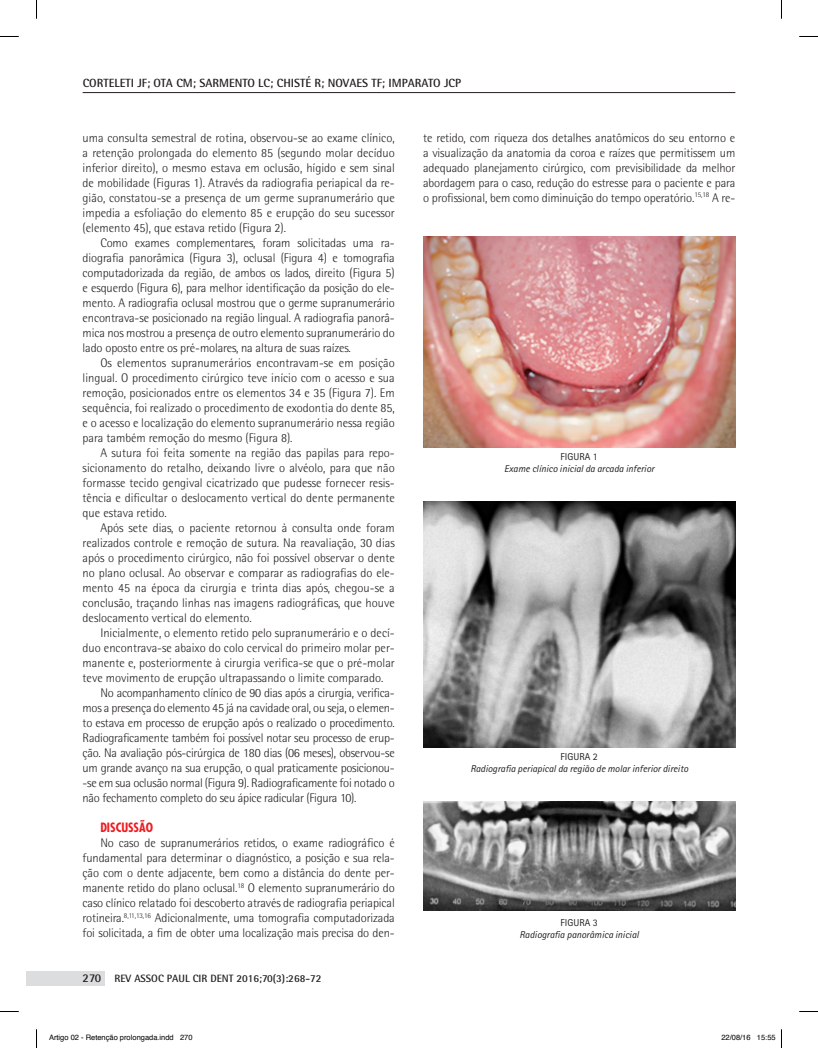
<style>
.page{position:relative;width:818px;height:1048px;background:#fff}
.page>*{position:absolute;margin:0;border:0;box-sizing:border-box;transform-origin:0 0}
.t1{font:300 12.5px/15px "Rotis Semi Sans";letter-spacing:-.01em;color:#231f20;text-align:justify}
.t2{font:700 condensed 12.5px "Futura Std";color:#ee1d23}
.t3{font:700 11.88px "Rotis Semi Sans";color:#231f20}
.t4{font:700 10.62px "Rotis Semi Sans";color:#231f20}
.t5{font:italic 10px "Rotis Sans Serif";color:#231f20}
.t6{font:10px "Rotis Sans Serif";color:#231f20}
.t7{font:7.5px "Helvetica";color:#000}
.s1{font-size:11.88px}
</style>
<div class="page">
<hr style="left:83px;top:92px;width:651px;height:1px;background:#231f20">
<div style="left:26px;top:970px;width:78px;height:15px;background:#dcdddf"></div>
<img style="left:423px;top:237px;width:311px;height:210px">
<img style="left:423px;top:501px;width:311px;height:246px">
<img style="left:423px;top:801px;width:311px;height:109px">
<svg style="left:0;top:36px;width:19px;height:1px"></svg>
<svg style="left:799px;top:36px;width:18px;height:1px"></svg>
<svg style="left:0;top:1011px;width:19px;height:1px"></svg>
<svg style="left:799px;top:1011px;width:18px;height:1px"></svg>
<svg style="left:36px;top:0;width:1px;height:19px"></svg>
<svg style="left:36px;top:1029px;width:1px;height:18px"></svg>
<p class="t3" style="left:83px;top:76px;width:379px">CORTELETI JF; OTA CM; SARMENTO LC; CHISTÉ R; NOVAES TF; IMPARATO JCP</p>
<p class="t1" style="left:83px;top:130px;width:313px">uma consulta semestral de rotina, observou-se ao exame clínico, a retenção prolongada do elemento 85 (segundo molar decíduo inferior direito), o mesmo estava em oclusão, hígido e sem sinal de mobilidade (Figuras 1). Através da radiografia periapical da re&shy;gião, constatou-se a presença de um germe supranumerário que impedia a esfoliação do elemento 85 e erupção do seu sucessor (elemento 45), que estava retido (Figura 2).</p>
<p class="t1" style="left:83px;top:235px;width:313px;text-indent:18px">Como exames complementares, foram solicitadas uma ra&shy;diografia panorâmica (Figura 3), oclusal (Figura 4) e tomografia computadorizada da região, de ambos os lados, direito (Figura 5) e esquerdo (Figura 6), para melhor identificação da posição do ele&shy;mento. A radiografia oclusal mostrou que o germe supranumerário encontrava-se posicionado na região lingual. A radiografia panorâ&shy;mica nos mostrou a presença de outro elemento supranumerário do lado oposto entre os pré-molares, na altura de suas raízes.</p>
<p class="t1" style="left:83px;top:355px;width:313px;text-indent:18px">Os elementos supranumerários encontravam-se em posição lingual. O procedimento cirúrgico teve início com o acesso e sua remoção, posicionados entre os elementos 34 e 35 (Figura 7). Em sequência, foi realizado o procedimento de exodontia do dente 85, e o acesso e localização do elemento supranumerário nessa região para também remoção do mesmo (Figura 8).</p>
<p class="t1" style="left:83px;top:445px;width:313px;text-indent:18px">A sutura foi feita somente na região das papilas para repo&shy;sicionamento do retalho, deixando livre o alvéolo, para que não formasse tecido gengival cicatrizado que pudesse fornecer resis&shy;tência e dificultar o deslocamento vertical do dente permanente que estava retido.</p>
<p class="t1" style="left:83px;top:520px;width:313px;text-indent:18px">Após sete dias, o paciente retornou à consulta onde foram realizados controle e remoção de sutura. Na reavaliação, 30 dias após o procedimento cirúrgico, não foi possível observar o dente no plano oclusal. Ao observar e comparar as radiografias do ele&shy;mento 45 na época da cirurgia e trinta dias após, chegou-se a conclusão, traçando linhas nas imagens radiográficas, que houve deslocamento vertical do elemento.</p>
<p class="t1" style="left:100px;top:625px;width:296px">Inicialmente, o elemento retido pelo supranumerário e o decí-</p>
<p class="t1" style="left:83px;top:640px;width:313px">duo encontrava-se abaixo do colo cervical do primeiro molar per-</p>
<p class="t1" style="left:83px;top:655px;width:313px">manente e, posteriormente à cirurgia verifica-se que o pré-molar</p>
<p class="t1" style="left:83px;top:670px;width:302px">teve movimento de erupção ultrapassando o limite comparado.</p>
<p class="t1" style="left:100px;top:685px;width:296px">No acompanhamento clínico de 90 dias após a cirurgia, verifica-</p>
<p class="t1" style="left:83px;top:700px;width:313px">mos a presença do elemento 45 já na cavidade oral, ou seja, o elemen-</p>
<p class="t1" style="left:83px;top:715px;width:313px">to estava em processo de erupção após o realizado o procedimento.</p>
<p class="t1" style="left:83px;top:730px;width:313px">Radiograficamente também foi possível notar seu processo de erup-</p>
<p class="t1" style="left:83px;top:745px;width:313px">ção. Na avaliação pós-cirúrgica de 180 dias (06 meses), observou-se</p>
<p class="t1" style="left:83px;top:760px;width:313px">um grande avanço na sua erupção, o qual praticamente posicionou-</p>
<p class="t1" style="left:83px;top:775px;width:313px">-se em sua oclusão normal (Figura 9). Radiograficamente foi notado o</p>
<p class="t1" style="left:83px;top:790px;width:275px">não fechamento completo do seu ápice radicular (Figura 10).</p>
<p class="t2" style="left:100px;top:819px;width:54px">DISCUSSÃO</p>
<p class="t1" style="left:83px;top:835px;width:313px;text-indent:18px">No caso de supranumerários retidos, o exame radiográfico é fundamental para determinar o diagnóstico, a posição e sua rela&shy;ção com o dente adjacente, bem como a distância do dente per&shy;manente retido do plano oclusal.<sup>18</sup> O elemento supranumerário do caso clínico relatado foi descoberto através de radiografia periapical rotineira.<sup>8,11,13,16</sup> Adicionalmente, uma tomografia computadorizada foi solicitada, a fim de obter uma localização mais precisa do den-</p>
<p class="t4" style="left:83px;top:971px;width:240px"><span class="s1">270</span> REV ASSOC PAUL CIR DENT 2016;70(3):268-72</p>
<p class="t1" style="left:423px;top:130px;width:313px">te retido, com riqueza dos detalhes anatômicos do seu entorno e a visualização da anatomia da coroa e raízes que permitissem um adequado planejamento cirúrgico, com previsibilidade da melhor abordagem para o caso, redução do estresse para o paciente e para o profissional, bem como diminuição do tempo operatório.<sup>15,18</sup> A re-</p>
<p class="t6" style="left:560px;top:451px;width:39px">FIGURA 1</p>
<p class="t5" style="left:504px;top:463px;width:151px">Exame clínico inicial da arcada inferior</p>
<p class="t6" style="left:560px;top:751px;width:39px">FIGURA 2</p>
<p class="t5" style="left:470px;top:763px;width:219px">Radiografia periapical da região de molar inferior direito</p>
<p class="t6" style="left:560px;top:916px;width:39px">FIGURA 3</p>
<p class="t5" style="left:519px;top:928px;width:121px">Radiografia panorâmica inicial</p>
<p class="t7" style="left:49px;top:1031px;width:145px">Artigo 02 - Retenção prolongada.indd 270</p>
<p class="t7" style="left:721px;top:1031px;width:56px">22/08/16 15:55</p>
</div>
